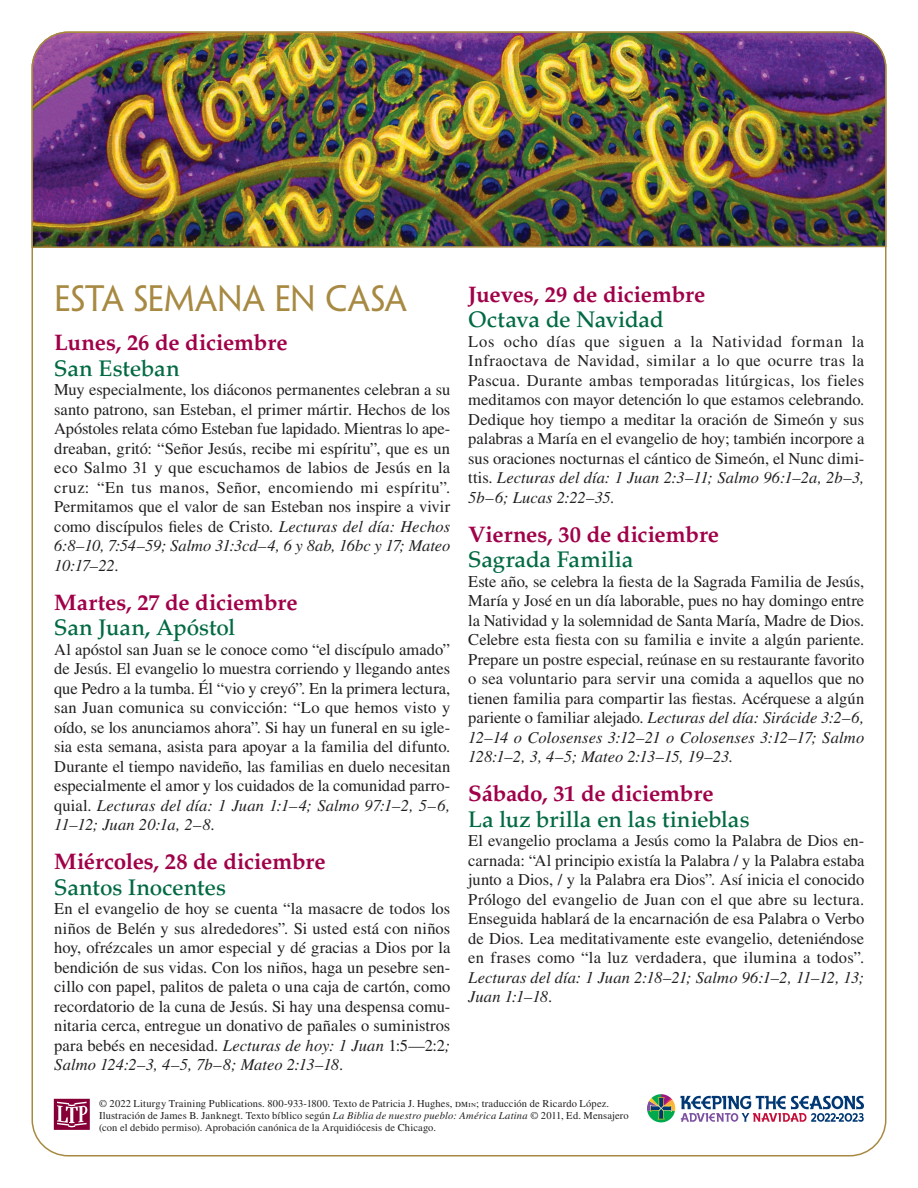
<style>
.page{position:relative;width:918px;height:1188px;background:#fff}
.page>*{position:absolute;margin:0;border:0;box-sizing:border-box;transform-origin:0 0}
.sect1__back_CHRSMS{font:33px "Penumbra Flare Std";letter-spacing:-.005em;color:#a78942}
.h1__back_CHRSMS{font:700 22.5px "Palatino LT Std";letter-spacing:-.01em;color:#a00149}
.h2__back_ALL{font:500 22.5px "Palatino LT Std";letter-spacing:-.005em;color:#026a43}
.para__back{font:16.5px/19.5px "Times LT Std";color:#231f20;text-align:justify}
.t1{font:10.5px/12px "Times LT Std";letter-spacing:.01em;color:#231f20}
.s1{font-style:italic}
.s2{font-size:8.25px}
</style>
<div class="page">
<svg style="left:647px;top:1094px;width:217px;height:28px"></svg>
<svg style="left:54px;top:1099px;width:36px;height:31px"></svg>
<img style="left:31px;top:31px;width:856px;height:218px">
<p class="sect1__back_CHRSMS" style="left:54px;top:279px;width:354px">ESTA SEMANA EN CASA</p>
<p class="h1__back_CHRSMS" style="left:54px;top:330px;width:235px">Lunes, 26 de diciembre</p>
<p class="h2__back_ALL" style="left:54px;top:355px;width:127px">San Esteban</p>
<p class="para__back" style="left:54px;top:380px;width:398px">Muy especialmente, los diáconos permanentes celebran a su santo patrono, san Esteban, el primer mártir. Hechos de los Apóstoles relata cómo Esteban fue lapidado. Mientras lo ape&shy;dreaban, gritó: “Señor Jesús, recibe mi espíritu”, que es un eco Salmo 31 y que escuchamos de labios de Jesús en la cruz: “En tus manos, Señor, encomiendo mi espíritu”.<br>Permitamos que el valor de san Esteban nos inspire a vivir como discípulos fieles de Cristo. <span class="s1">Lecturas del día: Hechos 6:8–10, 7:54–59; Salmo 31:3cd–4, 6 y 8ab, 16bc y 17; Mateo 10:17–22.</span></p>
<p class="h1__back_CHRSMS" style="left:54px;top:589px;width:245px">Martes, 27 de diciembre</p>
<p class="h2__back_ALL" style="left:54px;top:615px;width:182px">San Juan, Apóstol</p>
<p class="para__back" style="left:54px;top:640px;width:398px">Al apóstol san Juan se le conoce como “el discípulo amado” de Jesús. El evangelio lo muestra corriendo y llegando antes que Pedro a la tumba. Él “vio y creyó”. En la primera lectura, san Juan comunica su convicción: “Lo que hemos visto y oído, se los anunciamos ahora”. Si hay un funeral en su igle&shy;sia esta semana, asista para apoyar a la familia del difunto.<br>Durante el tiempo navideño, las familias en duelo necesitan especialmente el amor y los cuidados de la comunidad parro&shy;quial. <span class="s1">Lecturas del día: 1 Juan 1:1–4; Salmo 97:1–2, 5–6, 11–12; Juan 20:1a, 2–8</span>.</p>
<p class="h1__back_CHRSMS" style="left:54px;top:849px;width:273px">Miércoles, 28 de diciembre</p>
<p class="h2__back_ALL" style="left:54px;top:874px;width:173px">Santos Inocentes</p>
<p class="para__back" style="left:54px;top:899px;width:398px">En el evangelio de hoy se cuenta “la masacre de todos los niños de Belén y sus alrededores”. Si usted está con niños hoy, ofrézcales un amor especial y dé gracias a Dios por la bendición de sus vidas. Con los niños, haga un pesebre sen&shy;cillo con papel, palitos de paleta o una caja de cartón, como recordatorio de la cuna de Jesús. Si hay una despensa comu&shy;nitaria cerca, entregue un donativo de pañales o suministros para bebés en necesidad. <span class="s1">Lecturas de hoy: 1 Juan</span> 1:5—2:2<span class="s1">; Salmo 124:2–3, 4–5, 7b–8; Mateo 2:13–18</span>.</p>
<p class="h1__back_CHRSMS" style="left:468px;top:281px;width:239px">Jueves, 29 de diciembre</p>
<p class="h2__back_ALL" style="left:468px;top:307px;width:197px">Octava de Navidad</p>
<p class="para__back" style="left:468px;top:331px;width:398px">Los ocho días que siguen a la Natividad forman la Infraoctava de Navidad, similar a lo que ocurre tras la Pascua. Durante ambas temporadas litúrgicas, los fieles meditamos con mayor detención lo que estamos celebrando.<br>Dedique hoy tiempo a meditar la oración de Simeón y sus palabras a María en el evangelio de hoy; también incorpore a sus oraciones nocturnas el cántico de Simeón, el Nunc dimi&shy;ttis. <span class="s1">Lecturas del día: 1 Juan 2:3–11; Salmo 96:1–2a, 2b–3, 5b–6; Lucas 2:22–35.</span></p>
<p class="h1__back_CHRSMS" style="left:468px;top:521px;width:252px">Viernes, 30 de diciembre</p>
<p class="h2__back_ALL" style="left:468px;top:547px;width:167px">Sagrada Familia</p>
<p class="para__back" style="left:468px;top:571px;width:398px">Este año, se celebra la fiesta de la Sagrada Familia de Jesús, María y José en un día laborable, pues no hay domingo entre la Natividad y la solemnidad de Santa María, Madre de Dios.<br>Celebre esta fiesta con su familia e invite a algún pariente.<br>Prepare un postre especial, reúnase en su restaurante favorito o sea voluntario para servir una comida a aquellos que no tienen familia para compartir las fiestas. Acérquese a algún pariente o familiar alejado. <span class="s1">Lecturas del día: Sirácide 3:2–6, 12–14 o Colosenses 3:12–21 o Colosenses 3:12–17; Salmo 128:1–2, 3, 4–5; Mateo 2:13–15, 19–23</span>.</p>
<p class="h1__back_CHRSMS" style="left:468px;top:781px;width:247px">Sábado, 31 de diciembre</p>
<p class="h2__back_ALL" style="left:468px;top:806px;width:283px">La luz brilla en las tinieblas</p>
<p class="para__back" style="left:468px;top:831px;width:398px">El evangelio proclama a Jesús como la Palabra de Dios en&shy;carnada: “Al principio existía la Palabra / y la Palabra estaba junto a Dios, / y la Palabra era Dios”. Así inicia el conocido Prólogo del evangelio de Juan con el que abre su lectura.<br>Enseguida hablará de la encarnación de esa Palabra o Verbo de Dios. Lea meditativamente este evangelio, deteniéndose en frases como “la luz verdadera, que ilumina a todos”.<br><span class="s1">Lecturas del día: 1 Juan 2:18–21; Salmo 96:1–2, 11–12, 13; Juan 1:1–18</span>.</p>
<p class="t1" style="left:99px;top:1097px;width:531px">© 2022 Liturgy Training Publications. 800-933-1800. Texto de Patricia J. Hughes, dm<span class="s2">in</span>; traducción de Ricardo López.<br>Ilustración de James B. Janknegt. Texto bíblico según <span class="s1">La Biblia de nuestro pueblo: América Latina</span> © 2011, Ed. Mensajero (con el debido permiso). Aprobación canónica de la Arquidiócesis de Chicago.</p>
</div>
